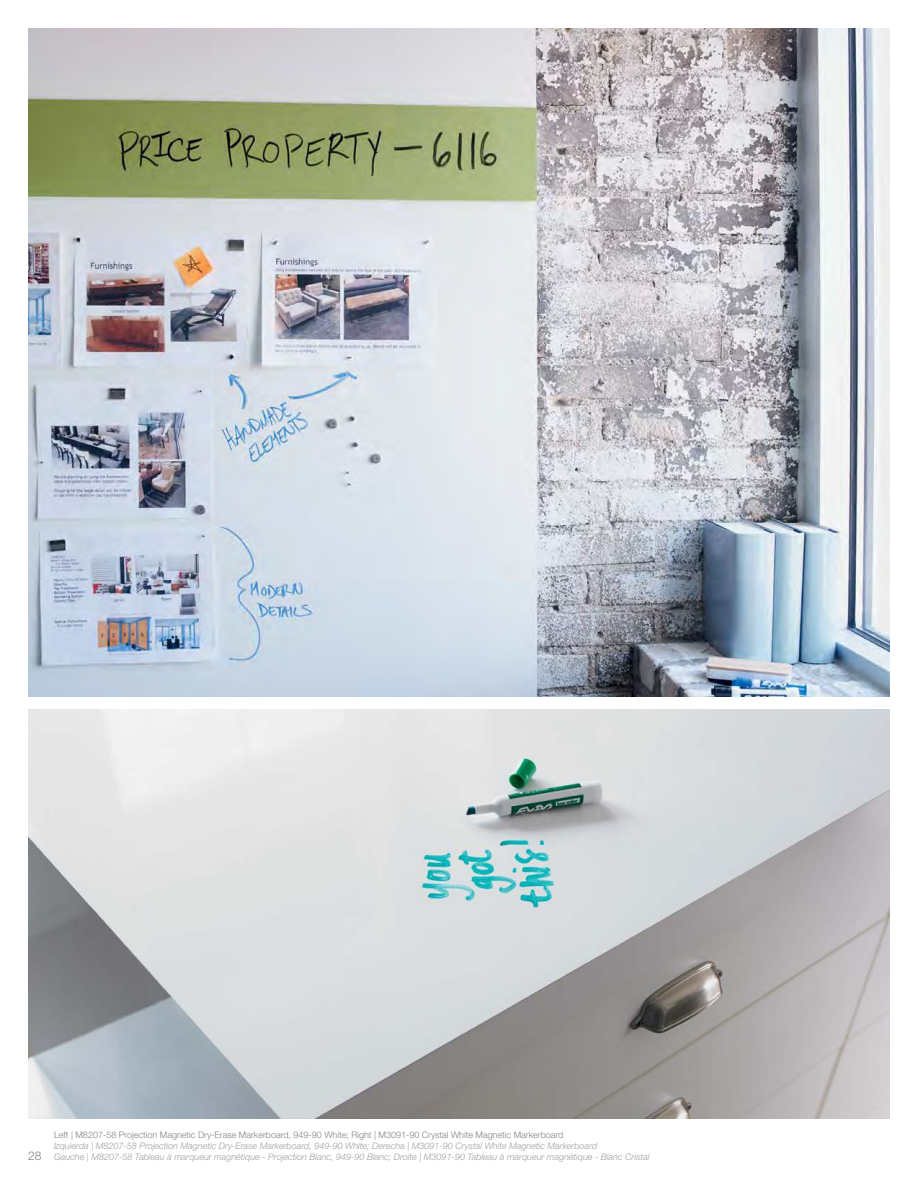
<style>
.page{position:relative;width:918px;height:1188px;background:#fff}
.page>*{position:absolute;margin:0;border:0;box-sizing:border-box;transform-origin:0 0}
.t1{font:300 12px "Helvetica Neue LT Pro";color:#808285}
.t2{font:italic 300 9px "Helvetica Neue LT Pro";color:#9d9fa2}
.t3{font:300 9px "Helvetica Neue LT Pro";color:#808285}
</style>
<div class="page">
<img style="left:28px;top:28px;width:862px;height:669px">
<img style="left:28px;top:710px;width:862px;height:409px">
<h1 class="t1" style="left:28px;top:1148px;width:15px">28</h1>
<p class="t3" style="left:54px;top:1130px;width:511px">Left | M8207-58 Projection Magnetic Dry-Erase Markerboard, 949-90 White; Right | M3091-90 Crystal White Magnetic Markerboard</p>
<p class="t2" style="left:54px;top:1140px;width:545px">Izquierda | M8207-58 Projection Magnetic Dry-Erase Markerboard, 949-90 White; Derecha | M3091-90 Crystal White Magnetic Markerboard</p>
<p class="t2" style="left:54px;top:1151px;width:597px">Gauche | M8207-58 Tableau à marqueur magnétique - Projection Blanc, 949-90 Blanc; Droite | M3091-90 Tableau à marqueur magnétique - Blanc Cristal</p>
</div>
